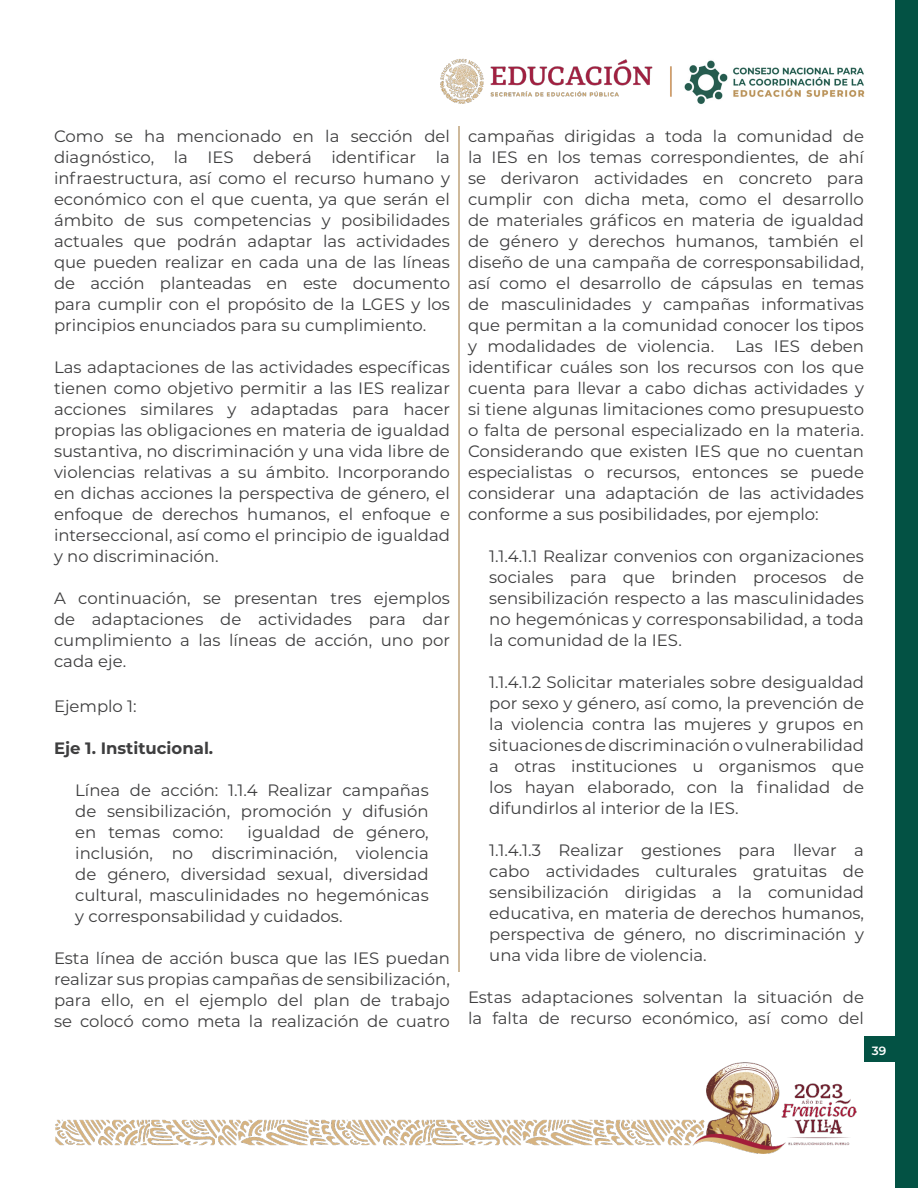
<style>
.page{position:relative;width:918px;height:1188px;background:#fff}
.page>*{position:absolute;margin:0;border:0;box-sizing:border-box;transform-origin:0 0}
.t1{font:16.5px/21px "Montserrat";color:#3e3e3f;text-align:justify}
.t2{font:700 16.5px "Montserrat";color:#3e3e3f}
.t3{font:600 12px "Montserrat";color:#fff}
</style>
<div class="page">
<img style="left:684px;top:60px;width:181px;height:44px">
<img style="left:440px;top:58px;width:232px;height:45px">
<div style="left:896px;top:0;width:22px;height:1188px;background:#035244"></div>
<img style="left:56px;top:1062px;width:801px;height:92px">
<div style="left:864px;top:1037px;width:37px;height:25px;background:#035244"></div>
<hr style="left:459px;top:126px;width:1px;height:846px;background:#9f7438">
<p class="t1" style="left:54px;top:125px;width:398px">Como se ha mencionado en la sección del diagnóstico, la IES deberá identificar la infraestructura, así como el recurso humano y económico con el que cuenta, ya que serán el ámbito de sus competencias y posibilidades actuales que podrán adaptar las actividades que pueden realizar en cada una de las líneas de acción planteadas en este documento para cumplir con el propósito de la LGES y los principios enunciados para su cumplimiento.</p>
<p class="t1" style="left:54px;top:356px;width:398px">Las adaptaciones de las actividades específicas tienen como objetivo permitir a las IES realizar acciones similares y adaptadas para hacer propias las obligaciones en materia de igualdad sustantiva, no discriminación y una vida libre de violencias relativas a su ámbito. Incorporando en dichas acciones la perspectiva de género, el enfoque de derechos humanos, el enfoque e interseccional, así como el principio de igualdad y no discriminación.</p>
<p class="t1" style="left:54px;top:587px;width:397px">A continuación, se presentan tres ejemplos de adaptaciones de actividades para dar cumplimiento a las líneas de acción, uno por cada eje.</p>
<p class="t1" style="left:54px;top:695px;width:84px">Ejemplo 1:</p>
<p class="t2" style="left:54px;top:736px;width:161px">Eje 1. Institucional.</p>
<p class="t1" style="left:75px;top:779px;width:355px">Línea de acción: 1.1.4 Realizar campañas de sensibilización, promoción y difusión en temas como:</p>
<p class="t1" style="left:75px;top:821px;width:355px;text-indent:172px">igualdad de género, inclusión, no discriminación, violencia de género, diversidad sexual, diversidad cultural, masculinidades no hegemónicas y corresponsabilidad y cuidados.</p>
<p class="t1" style="left:54px;top:947px;width:398px">Esta línea de acción busca que las IES puedan realizar sus propias campañas de sensibilización, para ello, en el ejemplo del plan de trabajo se colocó como meta la realización de cuatro</p>
<p class="t1" style="left:468px;top:125px;width:398px">campañas dirigidas a toda la comunidad de la IES en los temas correspondientes, de ahí se derivaron actividades en concreto para cumplir con dicha meta, como el desarrollo de materiales gráficos en materia de igualdad de género y derechos humanos, también el diseño de una campaña de corresponsabilidad, así como el desarrollo de cápsulas en temas de masculinidades y campañas informativas que permitan a la comunidad conocer los tipos y modalidades de violencia.</p>
<p class="t1" style="left:468px;top:335px;width:398px;text-indent:268px">Las IES deben identificar cuáles son los recursos con los que cuenta para llevar a cabo dichas actividades y si tiene algunas limitaciones como presupuesto o falta de personal especializado en la materia.<br>Considerando que existen IES que no cuentan especialistas o recursos, entonces se puede considerar una adaptación de las actividades conforme a sus posibilidades, por ejemplo:</p>
<p class="t1" style="left:489px;top:545px;width:376px">1.1.4.1.1 Realizar convenios con organizaciones sociales para que brinden procesos de sensibilización respecto a las masculinidades no hegemónicas y corresponsabilidad, a toda la comunidad de la IES.</p>
<p class="t1" style="left:489px;top:671px;width:376px">1.1.4.1.2 Solicitar materiales sobre desigualdad por sexo y género, así como, la prevención de la violencia contra las mujeres y grupos en situaciones de discriminación o vulnerabilidad a otras instituciones u organismos que los hayan elaborado, con la finalidad de difundirlos al interior de la IES.</p>
<p class="t1" style="left:489px;top:839px;width:376px">1.1.4.1.3 Realizar gestiones para llevar a cabo actividades culturales gratuitas de sensibilización dirigidas a la comunidad educativa, en materia de derechos humanos, perspectiva de género, no discriminación y una vida libre de violencia.</p>
<p class="t1" style="left:468px;top:986px;width:397px">Estas adaptaciones solventan la situación de la falta de recurso económico, así como del</p>
<p class="t3" style="left:872px;top:1042px;width:16px">39</p>
</div>
